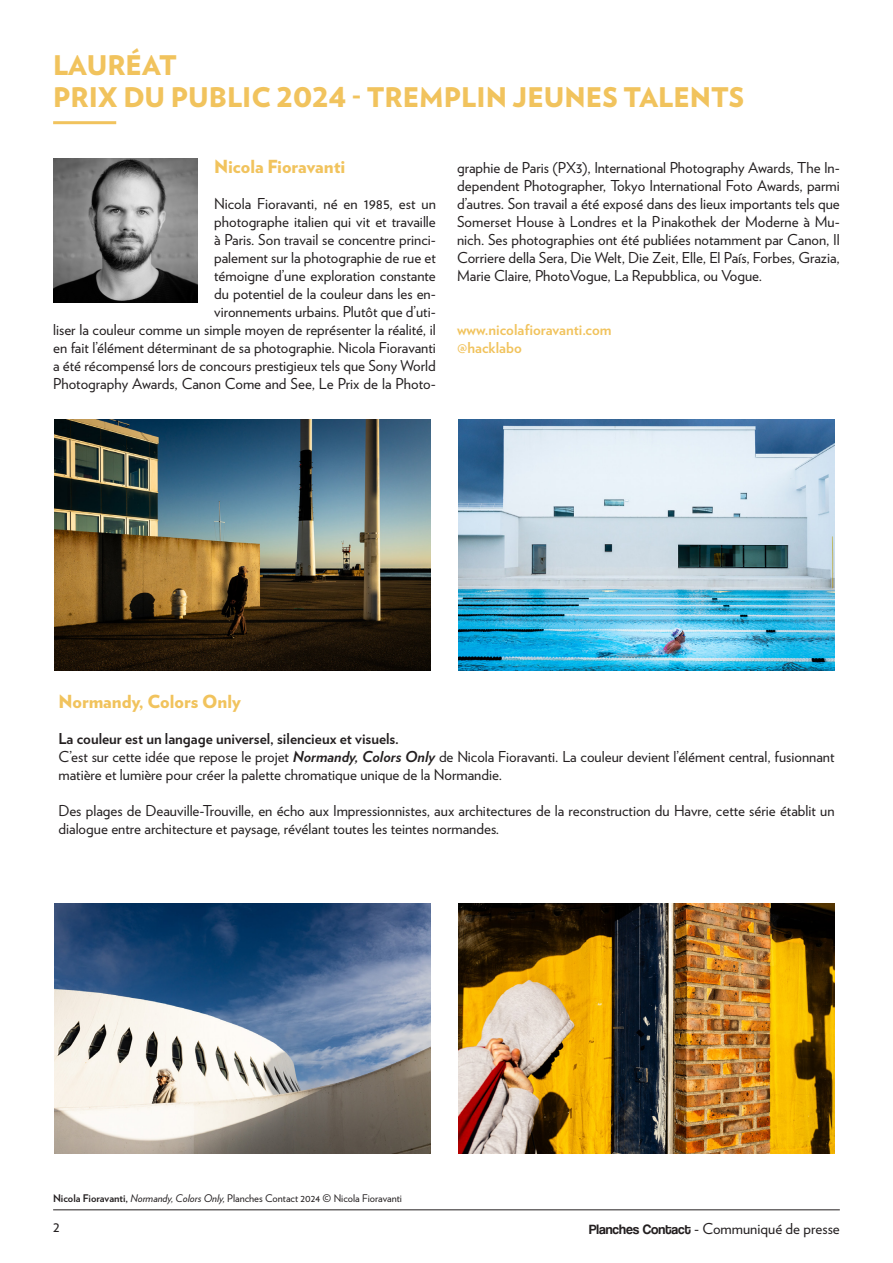
<style>
.page{position:relative;width:893px;height:1263px;background:#fff}
.page>*{position:absolute;margin:0;border:0;box-sizing:border-box;transform-origin:0 0}
.t1{font:900 27px "Verlag";color:#f1c35d}
.t2{font:900 18px "Verlag";color:#f1c35d}
.t3{font:15px/18px "Verlag";color:#231f20}
.t4{font:700 15px "Verlag";color:#231f20}
.t5{font:700 15px "Verlag";color:#f1c35d}
.t6{font:10.5px "Verlag";color:#231f20}
.s1{font-weight:700;font-style:italic}
.s2{font-weight:700}
.s3{font-style:italic}
.s4{font-family:"Coolvetica Rg";font-size:14.1px}
</style>
<div class="page">
<hr style="left:53px;top:1209px;width:787px;height:1px;background:#231f20">
<hr style="left:53px;top:121px;width:63px;height:3px;background:#f1c35d">
<img style="left:53px;top:159px;width:144px;height:144px">
<img style="left:54px;top:420px;width:377px;height:250px">
<img style="left:458px;top:420px;width:377px;height:250px">
<img style="left:54px;top:903px;width:377px;height:251px">
<img style="left:458px;top:903px;width:377px;height:251px">
<p class="t1" style="left:53px;top:43px;width:125px">LAURÉAT</p>
<p class="t1" style="left:53px;top:75px;width:692px">PRIX DU PUBLIC 2024 - TREMPLIN JEUNES TALENTS</p>
<p class="t2" style="left:214px;top:152px;width:133px">Nicola Fioravanti</p>
<p class="t3" style="left:53px;top:194px;width:384px;text-align:right">Nicola Fioravanti, né en 1985, est un<br>photographe italien qui vit et travaille<br>à Paris. Son travail se concentre princi-<br>palement sur la photographie de rue et<br>témoigne d’une exploration constante<br>du potentiel de la couleur dans les en-<br>vironnements urbains. Plutôt que d’uti-<br>liser la couleur comme un simple moyen de représenter la réalité, il en fait l’élément déterminant de sa photographie. Nicola Fioravanti a été récompensé lors de concours prestigieux tels que Sony World Photography Awards, Canon Come and See, Le Prix de la Photo-</p>
<p class="t3" style="left:457px;top:158px;width:384px;text-align:justify">graphie de Paris (PX3), International Photography Awards, The In&shy;dependent Photographer, Tokyo International Foto Awards, parmi d’autres. Son travail a été exposé dans des lieux importants tels que Somerset House à Londres et la Pinakothek der Moderne à Mu&shy;nich. Ses photographies ont été publiées notamment par Canon, Il Corriere della Sera, Die Welt, Die Zeit, Elle, El País, Forbes, Grazia, Marie Claire, PhotoVogue, La Repubblica, ou Vogue.</p>
<p class="t5" style="left:457px;top:318px;width:156px">www.nicolafioravanti.com</p>
<p class="t5" style="left:457px;top:336px;width:66px">@hacklabo</p>
<p class="t2" style="left:58px;top:687px;width:184px">Normandy, Colors Only</p>
<p class="t4" style="left:58px;top:727px;width:342px">La couleur est un langage universel, silencieux et visuels.</p>
<p class="t3" style="left:58px;top:747px;width:778px">C’est sur cette idée que repose le projet <span class="s1">Normandy, Colors Only</span> de Nicola Fioravanti. La couleur devient l’élément central, fusionnant matière et lumière pour créer la palette chromatique unique de la Normandie.</p>
<p class="t3" style="left:58px;top:801px;width:777px">Des plages de Deauville-Trouville, en écho aux Impressionnistes, aux architectures de la reconstruction du Havre, cette série établit un dialogue entre architecture et paysage, révélant toutes les teintes normandes.</p>
<p class="t6" style="left:53px;top:1190px;width:350px"><span class="s2">Nicola Fioravanti,</span> <span class="s3">Normandy, Colors Only,</span> Planches Contact 2024 © Nicola Fioravanti</p>
<p class="t3" style="left:53px;top:1217px;width:8px">2</p>
<p class="t3" style="left:589px;top:1219px;width:252px"><span class="s4">Planches Contact</span> - Communiqué de presse</p>
</div>
